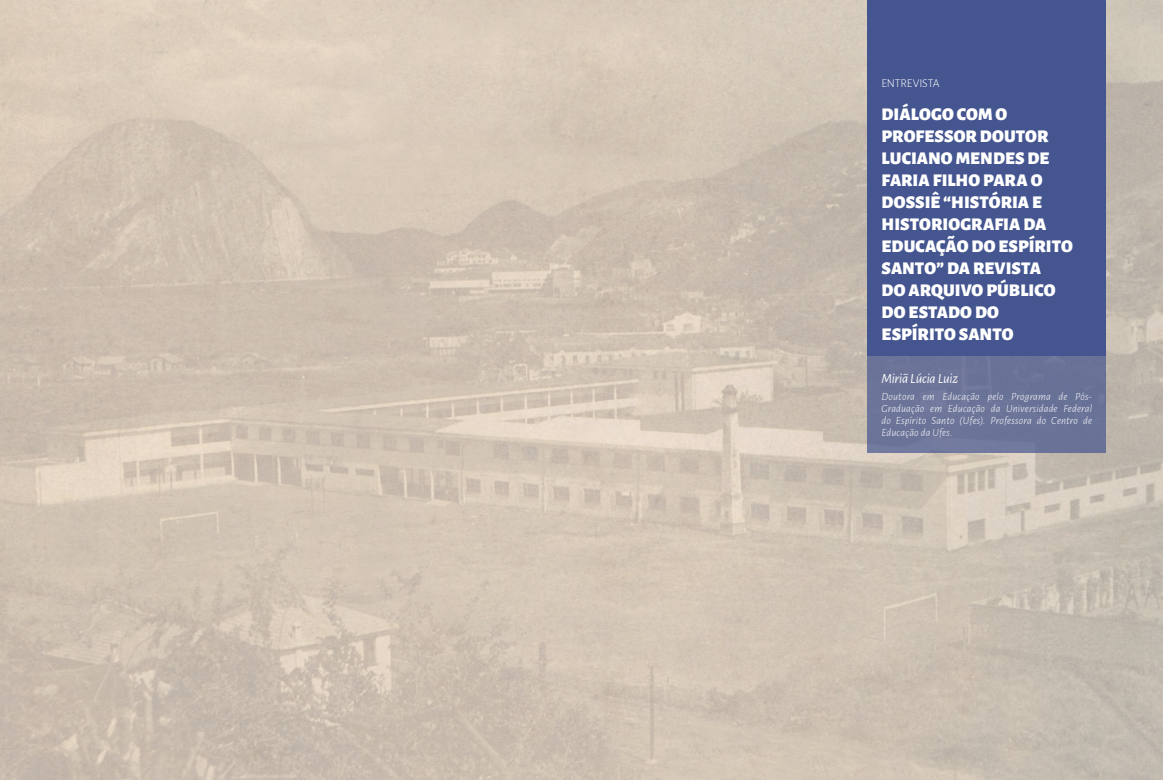
<style>
.page{position:relative;width:1163px;height:780px;background:#fff}
.page>*{position:absolute;margin:0;border:0;box-sizing:border-box;transform-origin:0 0}
.t1{font:900 18px/22px "Alegreya Sans";color:#fff}
.t2{font:italic 14px "Alegreya Sans";letter-spacing:-.01em;color:#fff}
.t3{font:300 12px "Alegreya Sans";letter-spacing:-.01em;color:#fff}
.t4{font:italic 300 11px/12px "Alegreya Sans";letter-spacing:.015em;color:#fff;text-align:justify}
</style>
<div class="page">
<img style="left:0;top:0;width:1162px;height:780px">
<div style="left:867px;top:0;width:239px;height:356px;background:#44558f"></div>
<div style="left:867px;top:356px;width:239px;height:96px;background:#6a7398"></div>
<p class="t3" style="left:881px;top:76px;width:60px">ENTREVISTA</p>
<p class="t1" style="left:881px;top:102px;width:193px">DIÁLOGO COM O<br>PROFESSOR DOUTOR<br>LUCIANO MENDES DE<br>FARIA FILHO PARA O<br>DOSSIÊ “HISTÓRIA E<br>HISTORIOGRAFIA DA<br>EDUCAÇÃO DO ESPÍRITO<br>SANTO” DA REVISTA<br>DO ARQUIVO PÚBLICO<br>DO ESTADO DO<br>ESPÍRITO SANTO</p>
<p class="t2" style="left:881px;top:369px;width:78px">Miriã Lúcia Luiz</p>
<p class="t4" style="left:881px;top:390px;width:212px">Doutora em Educação pelo Programa de Pós-Graduação em Educação da Universidade Federal do Espírito Santo (Ufes). Professora do Centro de Educação da Ufes.</p>
</div>
